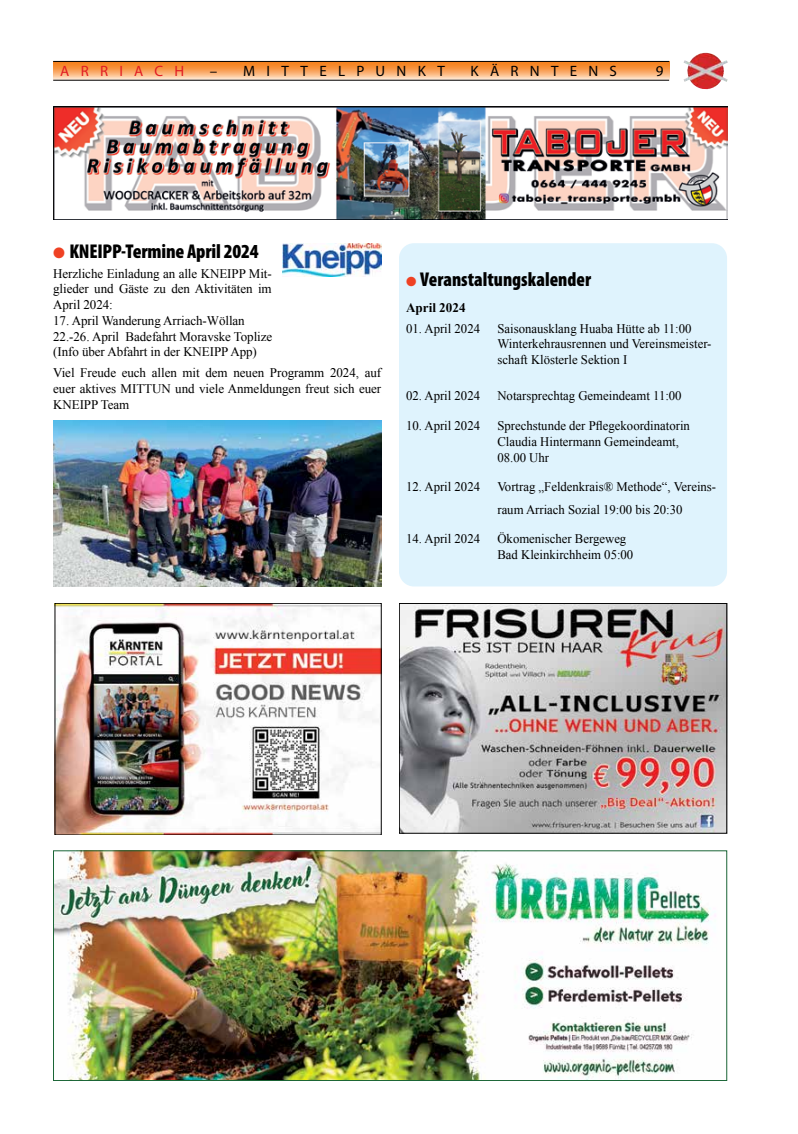
<style>
.page{position:relative;width:798px;height:1134px;background:#fff}
.page>*{position:absolute;margin:0;border:0;box-sizing:border-box;transform-origin:0 0}
.t1{font:900 condensed 20px "Myriad Pro";color:#000}
.t2{font:900 condensed 20px "Myriad Pro";color:#000;scale:.96 1}
.t3{font:15px "Myriad Pro";letter-spacing:.75em;color:#000}
.t4{font:15px "Myriad Pro";letter-spacing:.75em;color:#e11b22}
.t5{font:13.12px/15.8px "Times New Roman";color:#000}
.t6{font:700 13.12px "Times New Roman";color:#000}
.s1{color:#ef4123}
</style>
<div class="page">
<svg style="left:53px;top:62px;width:616px;height:18px"></svg>
<hr style="left:53px;top:61px;width:616px;height:1px;background:#000">
<img style="left:683px;top:53px;width:44px;height:36px">
<hr style="left:53px;top:80px;width:616px;height:1px;background:#000">
<img style="left:53px;top:106px;width:673px;height:114px">
<img style="left:53px;top:421px;width:328px;height:165px">
<img style="left:282px;top:243px;width:99px;height:34px">
<img style="left:55px;top:852px;width:661px;height:227px">
<div style="left:53px;top:850px;width:673px;height:231px;border:1px solid #196435"></div>
<div style="left:399px;top:243px;width:327px;height:343px;background:#dff3fd;border-radius:15px"></div>
<img style="left:401px;top:605px;width:323px;height:226px">
<div style="left:399px;top:603px;width:327px;height:230px;border:1px solid #000"></div>
<img style="left:57px;top:605px;width:322px;height:228px">
<p class="t4" style="left:60px;top:61px;width:125px">ARRIACH</p>
<p class="t3" style="left:210px;top:61px;width:236px">– MITTELPUNKT</p>
<p class="t3" style="left:470px;top:61px;width:148px">KÄRNTENS</p>
<p class="t3" style="left:655px;top:61px;width:9px">9</p>
<h1 class="t1" style="left:53px;top:239px;width:207px"><span class="s1">●</span> KNEIPP-Termine April 2024</h1>
<p class="t5" style="left:53px;top:265px;width:220px;text-align:justify">Herzliche Einladung an alle KNEIPP Mit&shy;glieder und Gäste zu den Aktivitäten im April 2024:</p>
<p class="t5" style="left:53px;top:312px;width:220px">17. April Wanderung Arriach-Wöllan<br>22.-26. April Badefahrt Moravske Toplize (Info über Abfahrt in der KNEIPP App)</p>
<p class="t5" style="left:53px;top:365px;width:329px;text-align:justify">Viel Freude euch allen mit dem neuen Programm 2024, auf euer aktives MITTUN und viele Anmeldungen freut sich euer KNEIPP Team</p>
<h1 class="t2" style="left:406px;top:266px;width:194px"><span class="s1">●</span> Veranstaltungskalender</h1>
<p class="t6" style="left:406px;top:298px;width:61px">April 2024</p>
<p class="t5" style="left:406px;top:320px;width:75px">01. April 2024</p>
<p class="t5" style="left:497px;top:320px;width:215px">Saisonausklang Huaba Hütte ab 11:00<br>Winterkehrausrennen und Vereinsmeister&shy;schaft Klösterle Sektion I</p>
<p class="t5" style="left:406px;top:388px;width:75px">02. April 2024</p>
<p class="t5" style="left:497px;top:388px;width:186px">Notarsprechtag Gemeindeamt 11:00</p>
<p class="t5" style="left:406px;top:417px;width:75px">10. April 2024</p>
<p class="t5" style="left:497px;top:417px;width:194px">Sprechstunde der Pflegekoordinatorin<br>Claudia Hintermann Gemeindeamt,<br>08.00 Uhr</p>
<p class="t5" style="left:406px;top:478px;width:75px">12. April 2024</p>
<p class="t5" style="left:497px;top:475px;width:220px;line-height:22.5px">Vortrag „Feldenkrais® Methode“, Vereins&shy;raum Arriach Sozial 19:00 bis 20:30</p>
<p class="t5" style="left:406px;top:530px;width:75px">14. April 2024</p>
<p class="t5" style="left:497px;top:530px;width:137px">Ökomenischer Bergeweg<br>Bad Kleinkirchheim 05:00</p>
</div>
